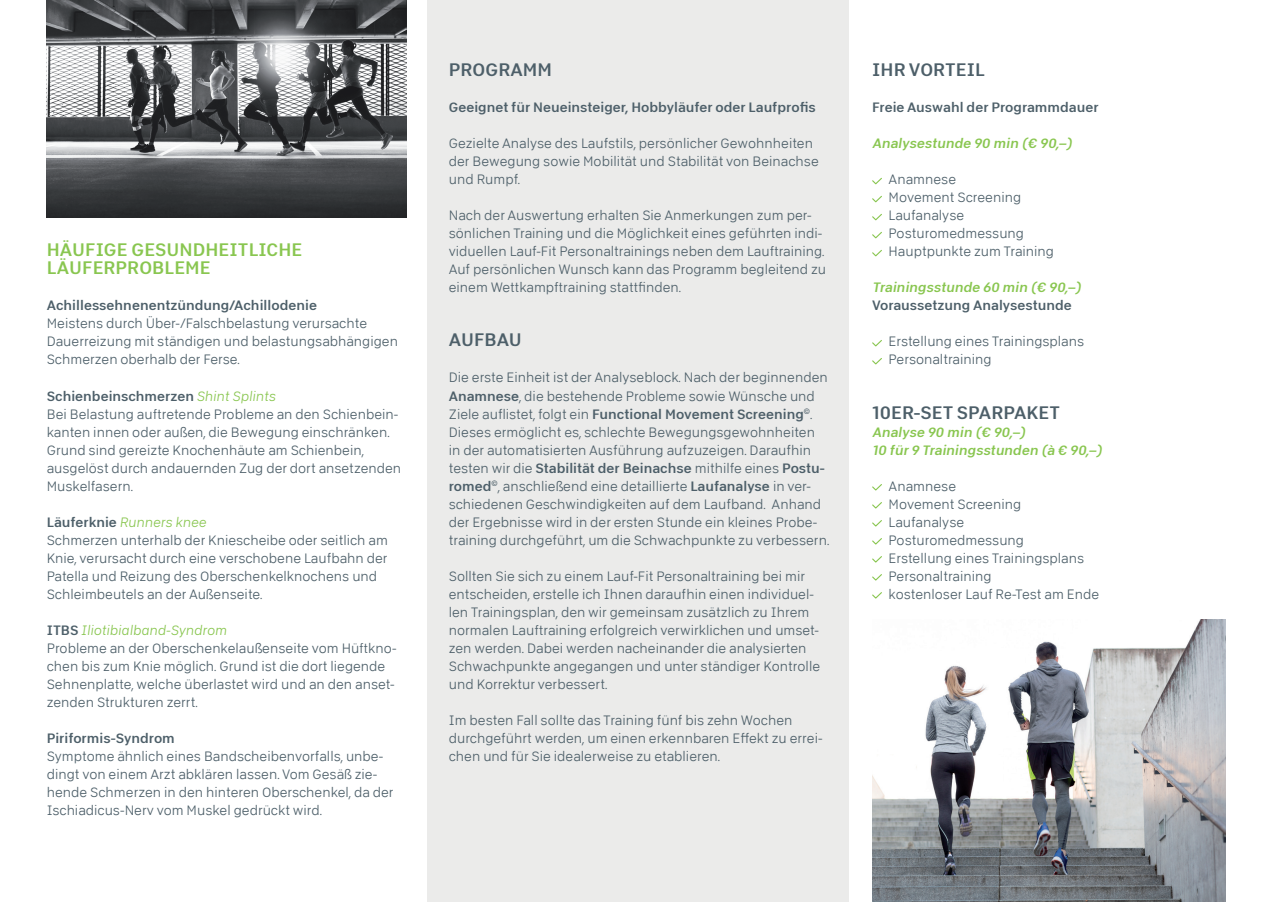
<style>
.page{position:relative;width:1272px;height:902px;background:#fff}
.page>*{position:absolute;margin:0;border:0;box-sizing:border-box;transform-origin:0 0}
.t1{font:18px "Abitare Sans 500 wt";letter-spacing:.005em;color:#4d5f69}
.t2{font:18px "Abitare Sans 500 wt";letter-spacing:.005em;color:#89c650}
.t3{font:13.5px/18px "Abitare Sans 150 wt";color:#4d5f69}
.t4{font:13.5px "Abitare Sans 500 wt";color:#4d5f69}
.t5{font:italic 13.5px "Abitare Sans 500 wt";color:#89c650}
.t6{font:13.5px "Abitare Sans Italic 150 wt";color:#89c650}
.s1{font-family:"Abitare Sans Italic 150 wt";color:#89c650}
.s2{font-family:"Abitare Sans 500 wt";color:#4d5f69}
.s3{font-family:"Abitare Sans 500 wt"}
</style>
<div class="page">
<img style="left:47px;top:0;width:359px;height:217px">
<svg style="left:872px;top:177px;width:10px;height:8px"></svg>
<svg style="left:872px;top:195px;width:10px;height:8px"></svg>
<svg style="left:872px;top:213px;width:10px;height:8px"></svg>
<svg style="left:872px;top:231px;width:10px;height:8px"></svg>
<svg style="left:872px;top:250px;width:10px;height:7px"></svg>
<svg style="left:872px;top:340px;width:10px;height:7px"></svg>
<svg style="left:872px;top:358px;width:10px;height:7px"></svg>
<svg style="left:872px;top:484px;width:10px;height:7px"></svg>
<svg style="left:872px;top:502px;width:10px;height:7px"></svg>
<svg style="left:872px;top:520px;width:10px;height:7px"></svg>
<svg style="left:872px;top:538px;width:10px;height:7px"></svg>
<svg style="left:872px;top:556px;width:10px;height:7px"></svg>
<svg style="left:872px;top:574px;width:10px;height:7px"></svg>
<svg style="left:872px;top:592px;width:10px;height:7px"></svg>
<div style="left:427px;top:0;width:421px;height:901px;background:#ebebea"></div>
<img style="left:872px;top:620px;width:353px;height:281px">
<p class="t2" style="left:47px;top:240px;width:257px">HÄUFIGE GESUNDHEITLICHE</p>
<p class="t2" style="left:47px;top:258px;width:165px">LÄUFERPROBLEME</p>
<p class="t4" style="left:47px;top:298px;width:272px">Achillessehnenentzündung/Achillodenie</p>
<p class="t3" style="left:47px;top:314px;width:353px">Meistens durch Über-/Falschbelastung verursachte<br>Dauerreizung mit ständigen und belastungsabhängigen<br>Schmerzen oberhalb der Ferse.</p>
<p class="t4" style="left:47px;top:388px;width:231px">Schienbeinschmerzen <span class="s1">Shint Splints</span></p>
<p class="t3" style="left:47px;top:404px;width:356px">Bei Belastung auftretende Probleme an den Schienbein&shy;kanten innen oder außen, die Bewegung einschränken.<br>Grund sind gereizte Knochenhäute am Schienbein, ausgelöst durch andauernden Zug der dort ansetzenden Muskelfasern.</p>
<p class="t6" style="left:47px;top:514px;width:162px"><span class="s2">Läuferknie</span> Runners knee</p>
<p class="t3" style="left:47px;top:530px;width:343px">Schmerzen unterhalb der Kniescheibe oder seitlich am Knie, verursacht durch eine verschobene Laufbahn der Patella und Reizung des Oberschenkelknochens und Schleimbeutels an der Außenseite.</p>
<p class="t6" style="left:47px;top:622px;width:182px"><span class="s2">ITBS</span> Iliotibialband-Syndrom</p>
<p class="t3" style="left:47px;top:638px;width:351px">Probleme an der Oberschenkelaußenseite vom Hüftkno&shy;chen bis zum Knie möglich. Grund ist die dort liegende Sehnenplatte, welche überlastet wird und an den anset&shy;zenden Strukturen zerrt.</p>
<p class="t4" style="left:47px;top:730px;width:130px">Piriformis-Syndrom</p>
<p class="t3" style="left:47px;top:746px;width:348px">Symptome ähnlich eines Bandscheibenvorfalls, unbe&shy;dingt von einem Arzt abklären lassen. Vom Gesäß zie&shy;hende Schmerzen in den hinteren Oberschenkel, da der Ischiadicus-Nerv vom Muskel gedrückt wird.</p>
<p class="t1" style="left:449px;top:60px;width:105px">PROGRAMM</p>
<p class="t4" style="left:449px;top:100px;width:368px">Geeignet für Neueinsteiger, Hobbyläufer oder Laufprofis</p>
<p class="t3" style="left:449px;top:134px;width:371px">Gezielte Analyse des Laufstils, persönlicher Gewohnheiten der Bewegung sowie Mobilität und Stabilität von Beinachse und Rumpf.</p>
<p class="t3" style="left:449px;top:206px;width:379px">Nach der Auswertung erhalten Sie Anmerkungen zum per&shy;sönlichen Training und die Möglichkeit eines geführten indi&shy;viduellen Lauf-Fit Personaltrainings neben dem Lauftraining.<br>Auf persönlichen Wunsch kann das Programm begleitend zu einem Wettkampftraining stattfinden.</p>
<p class="t1" style="left:449px;top:330px;width:75px">AUFBAU</p>
<p class="t3" style="left:449px;top:368px;width:382px">Die erste Einheit ist der Analyseblock. Nach der beginnenden <span class="s3">Anamnese</span>, die bestehende Probleme sowie Wünsche und Ziele auflistet, folgt ein <span class="s3">Functional Movement Screening</span><sup>©</sup>.<br>Dieses ermöglicht es, schlechte Bewegungsgewohnheiten in der automatisierten Ausführung aufzuzeigen. Daraufhin testen wir die <span class="s3">Stabilität der Beinachse</span> mithilfe eines <span class="s3">Postu&shy;romed</span><sup>©</sup>, anschließend eine detaillierte <span class="s3">Laufanalyse</span> in ver&shy;schiedenen Geschwindigkeiten auf dem Laufband. Anhand der Ergebnisse wird in der ersten Stunde ein kleines Probe&shy;training durchgeführt, um die Schwachpunkte zu verbessern.</p>
<p class="t3" style="left:449px;top:566px;width:373px">Sollten Sie sich zu einem Lauf-Fit Personaltraining bei mir entscheiden, erstelle ich Ihnen daraufhin einen individuel&shy;len Trainingsplan, den wir gemeinsam zusätzlich zu Ihrem normalen Lauftraining erfolgreich verwirklichen und umset&shy;zen werden. Dabei werden nacheinander die analysierten Schwachpunkte angegangen und unter ständiger Kontrolle und Korrektur verbessert.</p>
<p class="t3" style="left:449px;top:710px;width:375px">Im besten Fall sollte das Training fünf bis zehn Wochen durchgeführt werden, um einen erkennbaren Effekt zu errei&shy;chen und für Sie idealerweise zu etablieren.</p>
<p class="t1" style="left:872px;top:60px;width:114px">IHR VORTEIL</p>
<p class="t4" style="left:872px;top:100px;width:228px">Freie Auswahl der Programmdauer</p>
<p class="t5" style="left:872px;top:136px;width:204px">Analysestunde 90 min (€ 90, –)</p>
<p class="t3" style="left:888px;top:170px;width:69px">Anamnese</p>
<p class="t3" style="left:888px;top:188px;width:134px">Movement Screening</p>
<p class="t3" style="left:888px;top:206px;width:77px">Laufanalyse</p>
<p class="t3" style="left:888px;top:224px;width:137px">Posturomedmessung</p>
<p class="t3" style="left:888px;top:242px;width:167px">Hauptpunkte zum Training</p>
<p class="t5" style="left:872px;top:280px;width:213px">Trainingsstunde 60 min (€ 90, –)</p>
<p class="t4" style="left:872px;top:298px;width:201px">Voraussetzung Analysestunde</p>
<p class="t3" style="left:888px;top:332px;width:197px">Erstellung eines Trainingsplans</p>
<p class="t3" style="left:888px;top:350px;width:104px">Personaltraining</p>
<p class="t1" style="left:872px;top:402px;width:189px">10ER-SET SPARPAKET</p>
<p class="t5" style="left:872px;top:424px;width:157px">Analyse 90 min (€ 90, –)</p>
<p class="t5" style="left:872px;top:442px;width:234px">10 für 9 Trainingsstunden (à € 90,–)</p>
<p class="t3" style="left:888px;top:476px;width:69px">Anamnese</p>
<p class="t3" style="left:888px;top:494px;width:134px">Movement Screening</p>
<p class="t3" style="left:888px;top:512px;width:77px">Laufanalyse</p>
<p class="t3" style="left:888px;top:530px;width:137px">Posturomedmessung</p>
<p class="t3" style="left:888px;top:548px;width:197px">Erstellung eines Trainingsplans</p>
<p class="t3" style="left:888px;top:566px;width:104px">Personaltraining</p>
<p class="t3" style="left:888px;top:584px;width:212px">kostenloser Lauf Re-Test am Ende</p>
</div>
